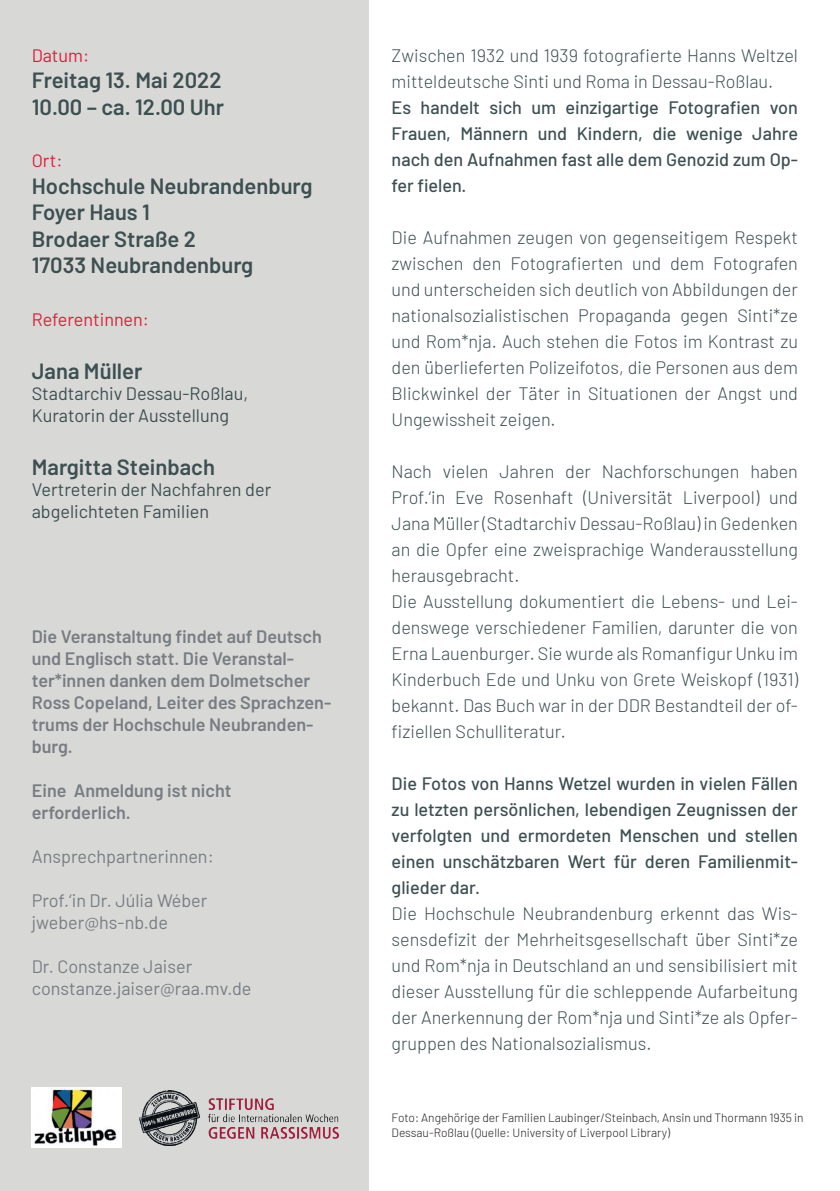
<style>
.page{position:relative;width:840px;height:1191px;background:#fff}
.page>*{position:absolute;margin:0;border:0;box-sizing:border-box;transform-origin:0 0}
.t1{font:600 22px "Barlow";color:#3d4f51}
.t2{font:300 18px/26px "Barlow";color:#3d4f51;text-align:justify}
.t3{font:500 18px/26px "Barlow";color:#3d4f51;text-align:justify}
.t4{font:600 18px/22px "Barlow";color:#787d83}
.t5{font:18px "Barlow";color:#787d83}
.t6{font:18px "Barlow";color:#3d4f51}
.t7{font:18px "Barlow";color:#e41c3b}
.t8{font:300 12px/14.4px "Barlow";color:#231f20}
</style>
<div class="page">
<div style="left:0;top:0;width:369px;height:1191px;background:#d8d9d7"></div>
<img style="left:32px;top:1087px;width:89px;height:60px">
<img style="left:139px;top:1090px;width:200px;height:55px">
<p class="t7" style="left:32px;top:42px;width:59px">Datum:</p>
<p class="t1" style="left:32px;top:64px;width:191px">Freitag 13. Mai 2022</p>
<p class="t1" style="left:32px;top:90px;width:194px">10.00 – ca. 12.00 Uhr</p>
<p class="t7" style="left:32px;top:148px;width:32px">Ort:</p>
<p class="t1" style="left:32px;top:170px;width:282px">Hochschule Neubrandenburg</p>
<p class="t1" style="left:32px;top:196px;width:120px">Foyer Haus 1</p>
<p class="t1" style="left:32px;top:222px;width:166px">Brodaer Straße 2</p>
<p class="t1" style="left:32px;top:249px;width:223px">17033 Neubrandenburg</p>
<p class="t7" style="left:32px;top:306px;width:119px">Referentinnen:</p>
<p class="t1" style="left:32px;top:354px;width:112px">Jana Müller</p>
<p class="t6" style="left:32px;top:381px;width:218px">Stadtarchiv Dessau-Roßlau,</p>
<p class="t6" style="left:32px;top:402px;width:199px">Kuratorin der Ausstellung</p>
<p class="t1" style="left:32px;top:450px;width:184px">Margitta Steinbach</p>
<p class="t6" style="left:32px;top:477px;width:241px">Vertreterin der Nachfahren der</p>
<p class="t6" style="left:32px;top:498px;width:179px">abgelichteten Familien</p>
<p class="t4" style="left:32px;top:624px;width:301px">Die Veranstaltung findet auf Deutsch und Englisch statt. Die Veranstal&shy;ter*innen danken dem Dolmetscher<br>Ross Copeland, Leiter des Sprachzen&shy;trums der Hochschule Neubranden&shy;burg.</p>
<p class="t4" style="left:32px;top:778px;width:201px">Eine Anmeldung ist nicht</p>
<p class="t4" style="left:32px;top:800px;width:100px">erforderlich.</p>
<p class="t5" style="left:32px;top:843px;width:183px">Ansprechpartnerinnen:</p>
<p class="t5" style="left:32px;top:887px;width:177px">Prof.‘in Dr. Júlia Wéber</p>
<p class="t5" style="left:32px;top:909px;width:138px">jweber@hs-nb.de</p>
<p class="t5" style="left:32px;top:953px;width:162px">Dr. Constanze Jaiser</p>
<p class="t5" style="left:32px;top:975px;width:221px">constanze.jaiser@raa.mv.de</p>
<p class="t2" style="left:391px;top:41px;width:407px">Zwischen 1932 und 1939 fotografierte Hanns Weltzel mitteldeutsche Sinti und Roma in Dessau-Roßlau.</p>
<p class="t3" style="left:391px;top:93px;width:407px">Es handelt sich um einzigartige Fotografien von Frauen, Männern und Kindern, die wenige Jahre nach den Aufnahmen fast alle dem Genozid zum Op&shy;fer fielen.</p>
<p class="t2" style="left:391px;top:223px;width:407px">Die Aufnahmen zeugen von gegenseitigem Respekt zwischen den Fotografierten und dem Fotografen und unterscheiden sich deutlich von Abbildungen der nationalsozialistischen Propaganda gegen Sinti*ze und Rom*nja. Auch stehen die Fotos im Kontrast zu den überlieferten Polizeifotos, die Personen aus dem Blickwinkel der Täter in Situationen der Angst und Ungewissheit zeigen.</p>
<p class="t2" style="left:391px;top:457px;width:407px">Nach vielen Jahren der Nachforschungen haben Prof.‘in Eve Rosenhaft (Universität Liverpool) und Jana Müller (Stadtarchiv Dessau-Roßlau) in Gedenken an die Opfer eine zweisprachige Wanderausstellung herausgebracht.</p>
<p class="t2" style="left:391px;top:587px;width:407px">Die Ausstellung dokumentiert die Lebens- und Lei&shy;denswege verschiedener Familien, darunter die von Erna Lauenburger. Sie wurde als Romanfigur Unku im Kinderbuch Ede und Unku von Grete Weiskopf (1931) bekannt. Das Buch war in der DDR Bestandteil der of&shy;fiziellen Schulliteratur.</p>
<p class="t3" style="left:391px;top:769px;width:407px">Die Fotos von Hanns Wetzel wurden in vielen Fällen zu letzten persönlichen, lebendigen Zeugnissen der verfolgten und ermordeten Menschen und stellen einen unschätzbaren Wert für deren Familienmit&shy;glieder dar.</p>
<p class="t2" style="left:391px;top:899px;width:407px">Die Hochschule Neubrandenburg erkennt das Wis&shy;sensdefizit der Mehrheitsgesellschaft über Sinti*ze und Rom*nja in Deutschland an und sensibilisiert mit dieser Ausstellung für die schleppende Aufarbeitung der Anerkennung der Rom*nja und Sinti*ze als Opfer&shy;gruppen des Nationalsozialismus.</p>
<p class="t8" style="left:391px;top:1110px;width:413px">Foto: Angehörige der Familien Laubinger/Steinbach, Ansin und Thormann 1935 in<br>Dessau-Roßlau (Quelle: University of Liverpool Library)</p>
</div>
